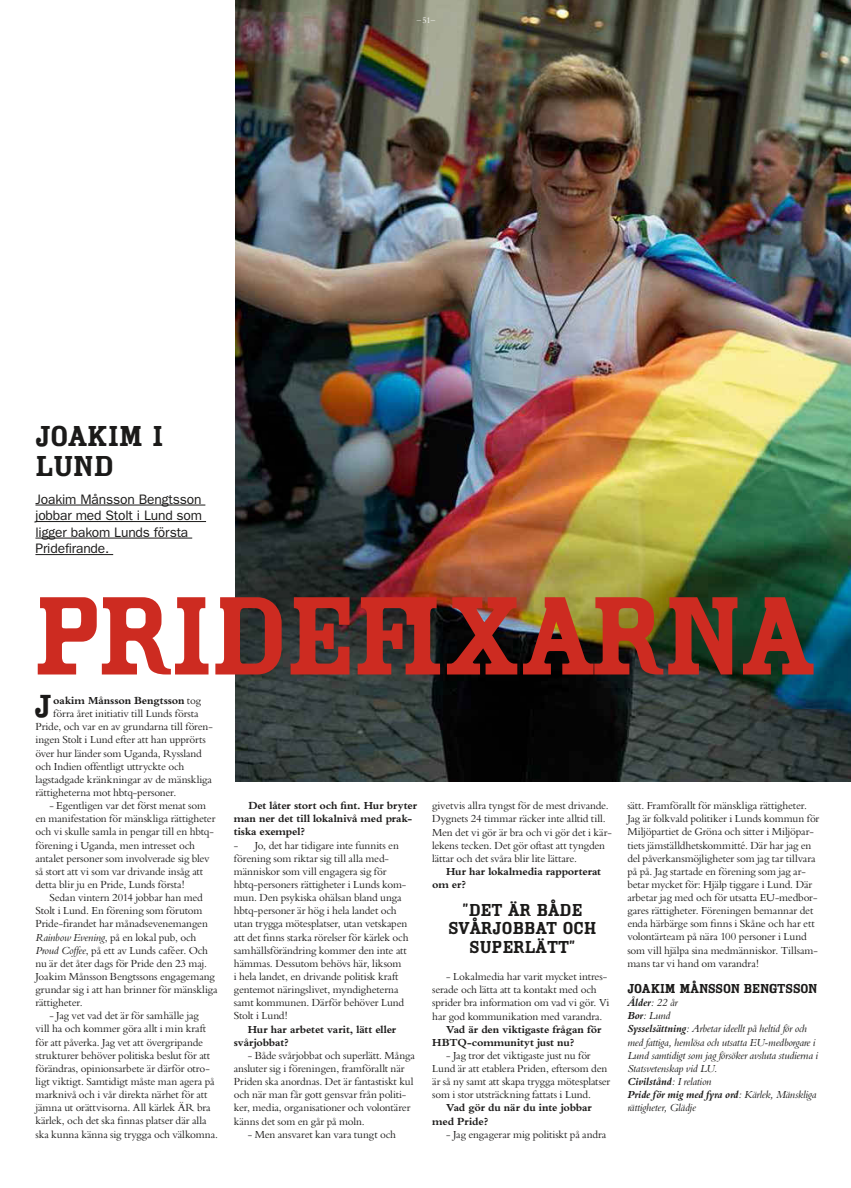
<style>
.page{position:relative;width:851px;height:1188px;background:#fff}
.page>*{position:absolute;margin:0;border:0;box-sizing:border-box;transform-origin:0 0}
.t1{font:96.5px "Cam";letter-spacing:-.02em;color:#cd2b21}
.t2{font:27.62px "Cam";color:#1b1a19}
.t3{font:25px/30px "Cam";color:#1b1a19}
.t4{font:15px/18.8px "Cam";color:#1b1a19;text-align:center}
.t5{font:13.75px/16.5px "Franklin Gothic LT";letter-spacing:-.01em;color:#1b1a19}
.t6{font:11.25px/13.1px "Bembo";letter-spacing:-.01em;color:#1b1a19}
.t7{font:700 11.25px/13.1px "Bembo";letter-spacing:-.015em;color:#1b1a19}
.t8{font:italic 11.25px/13.1px "Bembo";letter-spacing:-.02em;color:#1b1a19}
.t9{font:11.25px "Cam";letter-spacing:-.015em;color:#1b1a19}
.t10{font:8.75px "Bembo";color:#fff}
.s1{font-weight:400}
.s2{font-style:italic}
.s3{font-weight:700}
</style>
<div class="page">
<img style="left:235px;top:0;width:615px;height:781px">
<hr style="left:35px;top:504px;width:170px;height:1px;background:#1b1a19">
<hr style="left:35px;top:521px;width:171px;height:1px;background:#1b1a19">
<hr style="left:35px;top:537px;width:157px;height:1px;background:#1b1a19">
<hr style="left:35px;top:554px;width:78px;height:1px;background:#1b1a19">
<h3 class="t3" style="left:35px;top:421px;width:129px">JOAKIM I<br>LUND</h3>
<p class="t5" style="left:35px;top:490px;width:168px">Joakim Månsson Bengtsson jobbar med Stolt i Lund som ligger bakom Lunds första<br>Pridefirande.</p>
<p class="t10" style="left:417px;top:15px;width:20px">– 51–</p>
<h1 class="t1" style="left:33px;top:567px;width:784px">PRIDEFIXARNA</h1>
<h2 class="t2" style="left:35px;top:686px;width:19px">J</h2>
<p class="t7" style="left:53px;top:693px;width:149px">oakim Månsson Bengtsson <span class="s1">tog</span></p>
<p class="t6" style="left:53px;top:706px;width:147px">förra året initiativ till Lunds första</p>
<p class="t6" style="left:35px;top:719px;width:179px">Pride, och var en av grundarna till fören-</p>
<p class="t6" style="left:35px;top:733px;width:172px">ingen Stolt i Lund efter att han upprörts</p>
<p class="t6" style="left:35px;top:746px;width:168px">över hur länder som Uganda, Ryssland</p>
<p class="t6" style="left:35px;top:759px;width:150px">och Indien offentligt uttryckte och</p>
<p class="t6" style="left:35px;top:772px;width:178px">lagstadgade kränkningar av de mänskliga</p>
<p class="t6" style="left:35px;top:785px;width:142px">rättigheterna mot hbtq-personer.</p>
<p class="t6" style="left:35px;top:798px;width:181px;text-indent:14px">- Egentligen var det först menat som en manifestation för mänskliga rättigheter och vi skulle samla in pengar till en hbtq&shy;förening i Uganda, men intresset och antalet personer som involverade sig blev så stort att vi som var drivande insåg att detta blir ju en Pride, Lunds första!</p>
<p class="t6" style="left:35px;top:890px;width:184px;text-indent:14px">Sedan vintern 2014 jobbar han med Stolt i Lund. En förening som förutom Pride-firandet har månadsevenemangen <span class="s2">Rainbow Evening</span>, på en lokal pub, och <span class="s2">Proud Coffee</span>, på ett av Lunds caféer. Och nu är det åter dags för Pride den 23 maj.<br>Joakim Månsson Bengtssons engagemang grundar sig i att han brinner för mänskliga rättigheter.</p>
<p class="t6" style="left:35px;top:1008px;width:184px;text-indent:14px">- Jag vet vad det är för samhälle jag<br>vill ha och kommer göra allt i min kraft för att påverka. Jag vet att övergripande strukturer behöver politiska beslut för att förändras, opinionsarbete är därför otro&shy;ligt viktigt. Samtidigt måste man agera på marknivå och i vår direkta närhet för att jämna ut orättvisorna. All kärlek ÄR bra kärlek, och det ska finnas platser där alla ska kunna känna sig trygga och välkomna.</p>
<p class="t7" style="left:234px;top:798px;width:185px;text-indent:15px">Det låter stort och fint. Hur bryter man ner det till lokalnivå med prak&shy;tiska exempel?</p>
<p class="t6" style="left:234px;top:838px;width:176px">- Jo, det har tidigare inte funnits en förening som riktar sig till alla med&shy;människor som vill engagera sig för hbtq-personers rättigheter i Lunds kom&shy;mun. Den psykiska ohälsan bland unga hbtq-personer är hög i hela landet och utan trygga mötesplatser, utan vetskapen att det finns starka rörelser för kärlek och samhällsförändring kommer den inte att hämmas. Dessutom behövs här, liksom<br>i hela landet, en drivande politisk kraft gentemot näringslivet, myndigheterna samt kommunen. Därför behöver Lund Stolt i Lund!</p>
<p class="t7" style="left:234px;top:1022px;width:164px;text-indent:14px">Hur har arbetet varit, lätt eller svårjobbat?</p>
<p class="t6" style="left:234px;top:1048px;width:183px;text-indent:14px">- Både svårjobbat och superlätt. Många ansluter sig i föreningen, framförallt när Priden ska anordnas. Det är fantastiskt kul och när man får gott gensvar från politi&shy;ker, media, organisationer och volontärer känns det som en går på moln.</p>
<p class="t6" style="left:248px;top:1126px;width:150px">- Men ansvaret kan vara tungt och</p>
<p class="t6" style="left:432px;top:798px;width:181px">givetvis allra tyngst för de mest drivande.<br>Dygnets 24 timmar räcker inte alltid till.<br>Men det vi gör är bra och vi gör det i kär&shy;lekens tecken. Det gör oftast att tyngden lättar och det svåra blir lite lättare.</p>
<p class="t7" style="left:432px;top:864px;width:170px;text-indent:14px">Hur har lokalmedia rapporterat om er?</p>
<h3 class="t4" style="left:448px;top:900px;width:150px">”DET ÄR BÅDE<br>SVÅRJOBBAT OCH<br>SUPERLÄTT”</h3>
<p class="t6" style="left:432px;top:969px;width:179px;text-indent:14px">- Lokalmedia har varit mycket intres&shy;serade och lätta att ta kontakt med och sprider bra information om vad vi gör. Vi har god kommunikation med varandra.</p>
<p class="t7" style="left:432px;top:1022px;width:171px;text-indent:14px">Vad är den viktigaste frågan för<br>HBTQ-communityt just nu?</p>
<p class="t6" style="left:432px;top:1048px;width:180px;text-indent:14px">- Jag tror det viktigaste just nu för Lund är att etablera Priden, eftersom den är så ny samt att skapa trygga mötesplatser som i stor utsträckning fattats i Lund.</p>
<p class="t7" style="left:432px;top:1100px;width:161px;text-indent:14px">Vad gör du när du inte jobbar med Pride?</p>
<p class="t6" style="left:446px;top:1127px;width:161px">- Jag engagerar mig politiskt på andra</p>
<p class="t6" style="left:627px;top:798px;width:193px">sätt. Framförallt för mänskliga rättigheter.<br>Jag är folkvald politiker i Lunds kommun för Miljöpartiet de Gröna och sitter i Miljöpar&shy;tiets jämställdhetskommitté. Där har jag en del påverkansmöjligheter som jag tar tillvara på på. Jag startade en förening som jag ar&shy;betar mycket för: Hjälp tiggare i Lund. Där arbetar jag med och för utsatta EU-medbor&shy;gares rättigheter. Föreningen bemannar det enda härbärge som finns i Skåne och har ett volontärteam på nära 100 personer i Lund som vill hjälpa sina medmänniskor. Tillsam&shy;mans tar vi hand om varandra!</p>
<p class="t9" style="left:627px;top:980px;width:191px">JOAKIM MÅNSSON BENGTSSON</p>
<p class="t8" style="left:627px;top:995px;width:192px"><span class="s3">Ålder</span>: 22 år<br><span class="s3">Bor</span>: Lund<br><span class="s3">Sysselsättning</span>: Arbetar ideellt på heltid för och med fattiga, hemlösa och utsatta EU-medborgare i<br>Lund samtidigt som jag försöker avsluta studierna i<br>Statsvetenskap vid LU.<br><span class="s3">Civilstånd</span>: I relation<br><span class="s3">Pride för mig med fyra ord</span>: Kärlek, Mänskliga rättigheter, Glädje</p>
</div>
